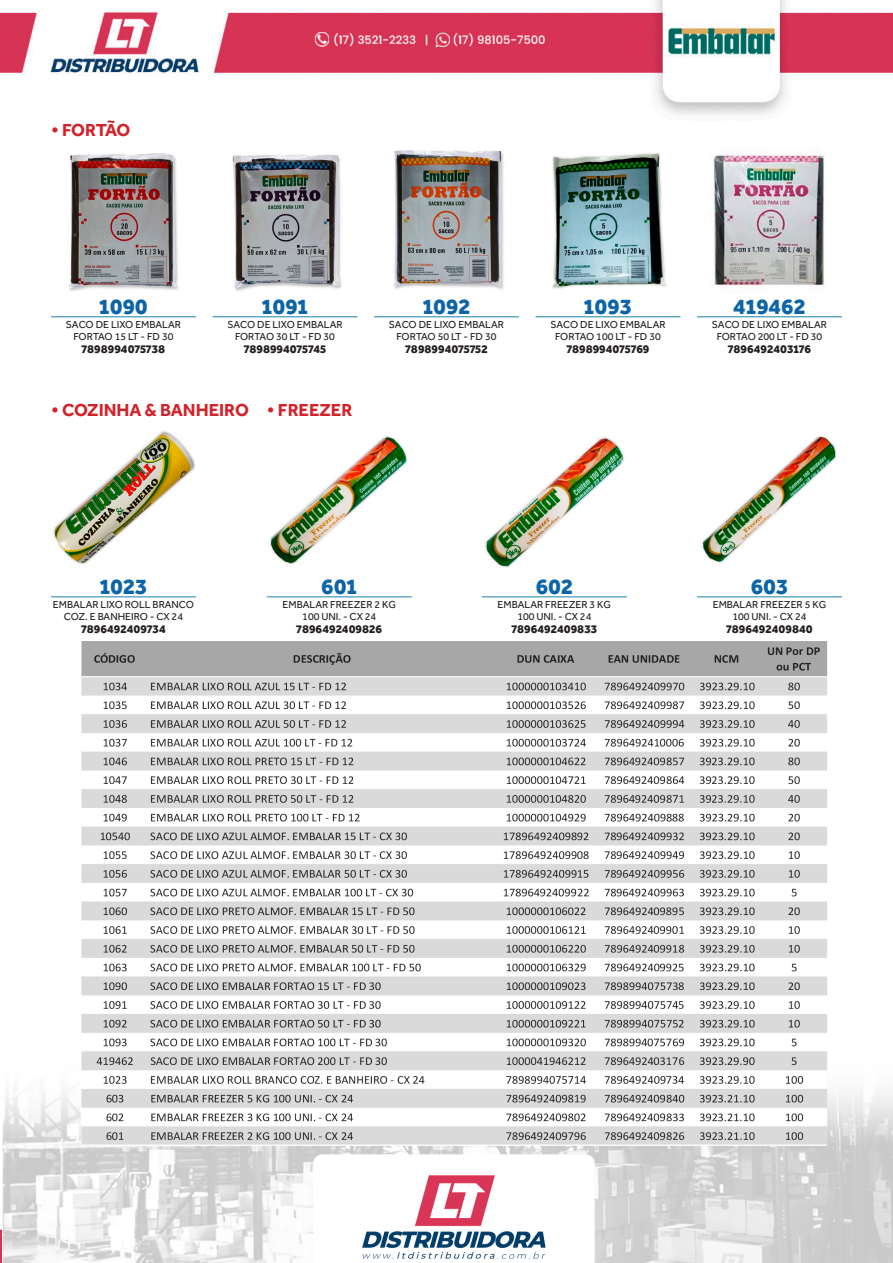
<style>
.page{position:relative;width:893px;height:1263px;background:#fff}
.page>*{position:absolute;margin:0;border:0;box-sizing:border-box;transform-origin:0 0}
.t1{font:800 22.5px "Effra";color:#0d65a7}
.t2{font:700 18px "Effra";color:#d1232a}
.t3{font:800 12px "Effra";color:#231f20}
.t4{font:10.5px/12px "Effra";color:#231f20;text-align:center}
</style>
<div class="page">
<img style="left:0;top:0;width:893px;height:1263px">
<img style="left:51px;top:149px;width:145px;height:145px">
<hr style="left:51px;top:316px;width:145px;height:1px;background:#1a81a4">
<img style="left:213px;top:149px;width:144px;height:145px">
<hr style="left:213px;top:316px;width:144px;height:1px;background:#1a81a4">
<img style="left:374px;top:149px;width:145px;height:145px">
<hr style="left:374px;top:316px;width:145px;height:1px;background:#1a81a4">
<img style="left:536px;top:149px;width:144px;height:145px">
<hr style="left:536px;top:316px;width:144px;height:1px;background:#1a81a4">
<img style="left:697px;top:149px;width:145px;height:145px">
<hr style="left:697px;top:316px;width:145px;height:1px;background:#1a81a4">
<img style="left:697px;top:429px;width:145px;height:145px">
<hr style="left:697px;top:596px;width:145px;height:1px;background:#1a81a4">
<img style="left:482px;top:429px;width:145px;height:145px">
<hr style="left:482px;top:596px;width:145px;height:1px;background:#1a81a4">
<img style="left:267px;top:429px;width:145px;height:145px">
<hr style="left:267px;top:596px;width:145px;height:1px;background:#1a81a4">
<img style="left:51px;top:429px;width:145px;height:145px">
<hr style="left:51px;top:596px;width:145px;height:1px;background:#1a81a4">
<img style="left:2px;top:641px;width:891px;height:622px">
<p class="t2" style="left:51px;top:119px;width:81px">• FORTÃO</p>
<p class="t1" style="left:99px;top:292px;width:50px">1090</p>
<p class="t1" style="left:262px;top:292px;width:48px">1091</p>
<p class="t1" style="left:423px;top:292px;width:49px">1092</p>
<p class="t1" style="left:584px;top:292px;width:50px">1093</p>
<p class="t1" style="left:733px;top:292px;width:74px">419462</p>
<p class="t4" style="left:66px;top:318px;width:117px">SACO DE LIXO EMBALAR<br>FORTAO 15 LT - FD 30</p>
<p class="t3" style="left:82px;top:341px;width:85px">7898994075738</p>
<p class="t4" style="left:227px;top:318px;width:117px">SACO DE LIXO EMBALAR<br>FORTAO 30 LT - FD 30</p>
<p class="t3" style="left:244px;top:341px;width:84px">7898994075745</p>
<p class="t4" style="left:389px;top:318px;width:117px">SACO DE LIXO EMBALAR<br>FORTAO 50 LT - FD 30</p>
<p class="t3" style="left:405px;top:341px;width:84px">7898994075752</p>
<p class="t4" style="left:550px;top:318px;width:117px">SACO DE LIXO EMBALAR<br>FORTAO 100 LT - FD 30</p>
<p class="t3" style="left:566px;top:341px;width:85px">7898994075769</p>
<p class="t4" style="left:712px;top:318px;width:117px">SACO DE LIXO EMBALAR<br>FORTAO 200 LT - FD 30</p>
<p class="t3" style="left:728px;top:341px;width:85px">7896492403176</p>
<p class="t2" style="left:51px;top:399px;width:199px">• COZINHA &amp; BANHEIRO</p>
<p class="t2" style="left:267px;top:399px;width:87px">• FREEZER</p>
<p class="t1" style="left:100px;top:572px;width:49px">1023</p>
<p class="t4" style="left:53px;top:598px;width:143px">EMBALAR LIXO ROLL BRANCO<br>COZ. E BANHEIRO - CX 24</p>
<p class="t3" style="left:81px;top:621px;width:86px">7896492409734</p>
<p class="t1" style="left:321px;top:572px;width:37px">601</p>
<p class="t4" style="left:283px;top:598px;width:115px">EMBALAR FREEZER 2 KG<br>100 UNI. - CX 24</p>
<p class="t3" style="left:296px;top:621px;width:87px">7896492409826</p>
<p class="t1" style="left:536px;top:572px;width:38px">602</p>
<p class="t4" style="left:498px;top:598px;width:115px">EMBALAR FREEZER 3 KG<br>100 UNI. - CX 24</p>
<p class="t3" style="left:511px;top:621px;width:87px">7896492409833</p>
<p class="t1" style="left:751px;top:572px;width:39px">603</p>
<p class="t4" style="left:713px;top:598px;width:115px">EMBALAR FREEZER 5 KG<br>100 UNI. - CX 24</p>
<p class="t3" style="left:726px;top:621px;width:88px">7896492409840</p>
</div>
